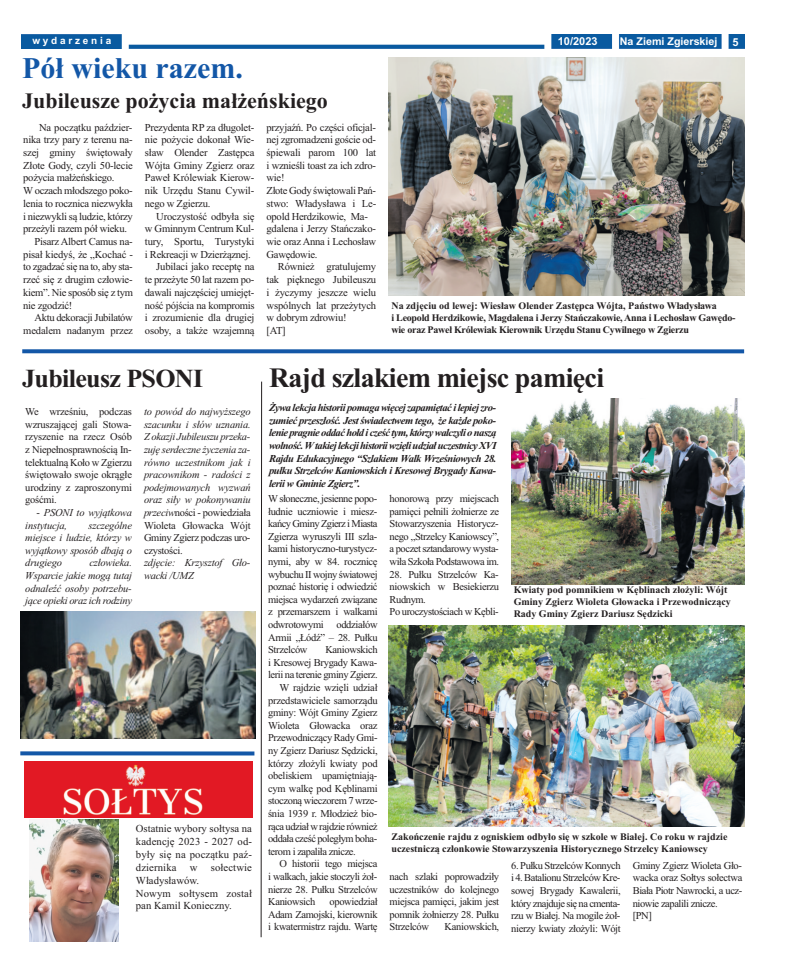
<style>
.page{position:relative;width:794px;height:978px;background:#fff}
.page>*{position:absolute;margin:0;border:0;box-sizing:border-box;transform-origin:0 0}
.t1{font:700 30px "Times New Roman";color:#1357a7}
.t2{font:700 28px "Times New Roman";letter-spacing:-.025em;color:#231f20}
.t3{font:700 26px "Times New Roman";letter-spacing:-.025em;color:#231f20}
.t4{font:700 22px "Times New Roman";color:#231f20}
.t5{font:700 11px "Arial";color:#fff}
.t6{font:10.7px/12.8px "Times New Roman";letter-spacing:.01em;color:#231f20}
.t7{font:700 10.7px "Arial";color:#fff}
.t8{font:10.6px/12.7px "Times New Roman";letter-spacing:-.025em;color:#231f20}
.t9{font:italic 700 10.6px/12.7px "Times New Roman";letter-spacing:-.04em;color:#231f20}
.t10{font:10.5px/12.6px "Times New Roman";letter-spacing:-.03em;color:#231f20;text-align:justify}
.t11{font:italic 10.5px/12.6px "Times New Roman";letter-spacing:-.015em;color:#231f20;text-align:justify}
.t12{font:700 10px/12px "Times New Roman";color:#231f20}
.t13{font:700 10px/12px "Times New Roman";letter-spacing:-.025em;color:#231f20}
.t14{font:700 10px "Arial";letter-spacing:.28em;color:#fff}
.s1{font-style:normal}
</style>
<div class="page">
<img style="left:21px;top:35px;width:723px;height:14px">
<svg style="left:22px;top:349px;width:722px;height:4px;background:#2664ae"></svg>
<img style="left:511px;top:398px;width:233px;height:186px">
<img style="left:388px;top:625px;width:356px;height:201px">
<img style="left:389px;top:57px;width:355px;height:239px">
<svg style="left:260px;top:381px;width:2px;height:557px"></svg>
<img style="left:29px;top:819px;width:89px;height:122px">
<img style="left:25px;top:762px;width:227px;height:55px">
<img style="left:21px;top:611px;width:234px;height:128px">
<svg style="left:20px;top:751px;width:234px;height:4px"></svg>
<p class="t14" style="left:32px;top:35px;width:80px">wydarzenia</p>
<p class="t5" style="left:558px;top:35px;width:41px">10/2023</p>
<p class="t7" style="left:620px;top:35px;width:99px">Na Ziemi Zgierskiej</p>
<p class="t5" style="left:732px;top:35px;width:8px">5</p>
<h1 class="t1" style="left:22px;top:50px;width:222px">Pół wieku razem.</h1>
<h3 class="t4" style="left:22px;top:88px;width:307px">Jubileusze pożycia małżeńskiego</h3>
<p class="t8" style="left:39px;top:120px;width:95px">Na początku paździer-</p>
<p class="t8" style="left:23px;top:133px;width:111px">nika trzy pary z terenu na-</p>
<p class="t8" style="left:23px;top:146px;width:111px">szej gminy świętowały</p>
<p class="t8" style="left:23px;top:159px;width:111px">Złote Gody, czyli 50-lecie</p>
<p class="t8" style="left:23px;top:171px;width:93px">pożycia małżeńskiego.</p>
<p class="t8" style="left:23px;top:184px;width:111px">W oczach młodszego poko-</p>
<p class="t8" style="left:23px;top:197px;width:111px">lenia to rocznica niezwykła</p>
<p class="t8" style="left:23px;top:210px;width:111px">i niezwykli są ludzie, którzy</p>
<p class="t8" style="left:23px;top:222px;width:105px">przeżyli razem pół wieku.</p>
<p class="t8" style="left:35px;top:235px;width:100px">Pisarz Albert Camus na-</p>
<p class="t8" style="left:23px;top:248px;width:111px">pisał kiedyś, że „Kochać -</p>
<p class="t8" style="left:23px;top:260px;width:111px">to zgadzać się na to, aby sta-</p>
<p class="t8" style="left:23px;top:273px;width:111px">rzeć się z drugim człowie-</p>
<p class="t8" style="left:23px;top:286px;width:111px">kiem”. Nie sposób się z tym</p>
<p class="t8" style="left:23px;top:299px;width:51px">nie zgodzić!</p>
<p class="t8" style="left:35px;top:311px;width:100px">Aktu dekoracji Jubilatów</p>
<p class="t8" style="left:23px;top:324px;width:111px">medalem nadanym przez</p>
<p class="t8" style="left:145px;top:120px;width:111px;text-align:justify">Prezydenta RP za długolet&shy;nie pożycie dokonał Wie&shy;sław Olender Zastępca Wójta Gminy Zgierz oraz Paweł Królewiak Kierow&shy;nik Urzędu Stanu Cywil&shy;nego w Zgierzu.</p>
<p class="t8" style="left:156px;top:210px;width:100px">Uroczystość odbyła się</p>
<p class="t8" style="left:145px;top:222px;width:111px">w Gminnym Centrum Kul-</p>
<p class="t8" style="left:145px;top:235px;width:111px">tury, Sportu, Turystyki</p>
<p class="t8" style="left:145px;top:248px;width:107px">i Rekreacji w Dzierżąznej.</p>
<p class="t8" style="left:156px;top:260px;width:100px">Jubilaci jako receptę na</p>
<p class="t8" style="left:145px;top:273px;width:111px">te przeżyte 50 lat razem po-</p>
<p class="t8" style="left:145px;top:286px;width:111px">dawali najczęściej umiejęt-</p>
<p class="t8" style="left:145px;top:299px;width:111px">ność pójścia na kompromis</p>
<p class="t8" style="left:145px;top:311px;width:111px">i zrozumienie dla drugiej</p>
<p class="t8" style="left:145px;top:324px;width:111px">osoby, a także wzajemną</p>
<p class="t8" style="left:266px;top:120px;width:111px">przyjaźń. Po części oficjal&shy;nej zgromadzeni goście od&shy;śpiewali parom 100 lat i wznieśli toast za ich zdro&shy;wie!<br>Złote Gody świętowali Pań&shy;stwo: Władysława i Le&shy;opold Herdzikowie, Ma&shy;gdalena i Jerzy Stańczako&shy;wie oraz Anna i Lechosław<br>Gawędowie.</p>
<p class="t8" style="left:266px;top:260px;width:111px;text-indent:11px">Również gratulujemy tak pięknego Jubileuszu i życzymy jeszcze wielu wspólnych lat przeżytych w dobrym zdrowiu!<br>[AT]</p>
<p class="t13" style="left:391px;top:299px;width:345px">Na zdjęciu od lewej: Wiesław Olender Zastępca Wójta, Państwo Władysława<br>i Leopold Herdzikowie, Magdalena i Jerzy Stańczakowie, Anna i Lechosław Gawędo&shy;wie oraz Paweł Królewiak Kierownik Urzędu Stanu Cywilnego w Zgierzu</p>
<h3 class="t3" style="left:22px;top:362px;width:182px">Jubileusz PSONI</h3>
<p class="t10" style="left:25px;top:405px;width:108px">We wrześniu, podczas wzruszającej gali Stowa&shy;rzyszenie na rzecz Osób z Niepełnosprawnością In&shy;telektualną Koło w Zgierzu świętowało swoje okrągłe urodziny z zaproszonymi gośćmi.</p>
<p class="t11" style="left:25px;top:506px;width:108px;text-indent:11px"><span class="s1">-</span> PSONI to wyjątkowa instytucja,</p>
<p class="t11" style="left:25px;top:519px;width:108px;text-indent:63px">szczególne miejsce i ludzie, którzy w wyjątkowy sposób dbają o drugiego</p>
<p class="t11" style="left:25px;top:557px;width:108px;text-indent:64px">człowieka.<br>Wsparcie jakie mogą tutaj odnaleźć osoby potrzebu&shy;jące opieki oraz ich rodziny</p>
<p class="t11" style="left:144px;top:405px;width:108px">to powód do najwyższego szacunku i słów uznania.<br>Z okazji Jubileuszu przeka&shy;zuję serdeczne życzenia za&shy;równo uczestnikom jak i pracownikom - radości z podejmowanych wyzwań oraz siły w pokonywaniu przeciw<span class="s1">ności - powiedziała Wioleta Głowacka Wójt Gminy Zgierz podczas uro&shy;czystości.</span></p>
<p class="t11" style="left:144px;top:557px;width:108px">zdjęcie: Krzysztof Gło&shy;wacki /UMZ</p>
<p class="t6" style="left:136px;top:822px;width:118px">Ostatnie wybory sołtysa na kadencję 2023 - 2027 od&shy;były się na początku paź&shy;dziernika w sołectwie<br>Władysławów.<br>Nowym sołtysem został pan Kamil Konieczny.</p>
<h2 class="t2" style="left:269px;top:361px;width:336px">Rajd szlakiem miejsc pamięci</h2>
<p class="t9" style="left:269px;top:401px;width:229px">Żywa lekcja historii pomaga więcej zapamiętać i lepiej zro&shy;zumieć przeszłość. Jest świadectwem tego, że każde poko&shy;lenie pragnie oddać hołd i cześć tym, którzy walczyli o naszą wolność.Wtakiej lekcji historii wzięli udział uczestnicy XVI Rajdu Edukacyjnego “Szlakiem Walk Wrześniowych 28. pułku Strzelców Kaniowskich i Kresowej Brygady Kawa&shy;lerii w Gminie Zgierz”.</p>
<p class="t10" style="left:268px;top:492px;width:111px">W słoneczne, jesienne popo&shy;łudnie uczniowie i miesz&shy;kańcy Gminy Zgierz i Miasta Zgierza wyruszyli III szla&shy;kami historyczno-turystycz&shy;nymi, aby w 84. rocznicę wybuchu II wojny światowej poznać historię i odwiedzić miejsca wydarzeń związane z przemarszem i walkami odwrotowymi oddziałów Armii „Łódź” – 28. Pułku Strzelców</p>
<p class="t10" style="left:325px;top:643px;width:54px">Kaniowskich</p>
<p class="t10" style="left:268px;top:656px;width:111px">i Kresowej Brygady Kawa-</p>
<p class="t10" style="left:268px;top:668px;width:111px">lerii na terenie gminy Zgierz.</p>
<p class="t10" style="left:279px;top:681px;width:100px">W rajdzie wzięli udział</p>
<p class="t10" style="left:268px;top:694px;width:111px">przedstawiciele samorządu</p>
<p class="t10" style="left:268px;top:706px;width:111px">gminy: Wójt Gminy Zgierz</p>
<p class="t10" style="left:268px;top:719px;width:111px">Wioleta Głowacka oraz</p>
<p class="t10" style="left:268px;top:731px;width:111px">Przewodniczący Rady Gmi-</p>
<p class="t10" style="left:268px;top:744px;width:111px">ny Zgierz Dariusz Sędzicki,</p>
<p class="t10" style="left:268px;top:757px;width:111px">którzy złożyli kwiaty pod</p>
<p class="t10" style="left:268px;top:769px;width:111px">obeliskiem upamiętniają-</p>
<p class="t10" style="left:268px;top:782px;width:111px">cym walkę pod Kęblinami</p>
<p class="t10" style="left:268px;top:794px;width:111px">stoczoną wieczorem 7 wrze-</p>
<p class="t10" style="left:268px;top:807px;width:111px">śnia 1939 r. Młodzież bio-</p>
<p class="t10" style="left:268px;top:820px;width:111px">rąca udział w rajdzie również</p>
<p class="t10" style="left:268px;top:832px;width:111px">oddała cześć poległym boha-</p>
<p class="t10" style="left:268px;top:845px;width:89px">terom i zapaliła znicze.</p>
<p class="t10" style="left:279px;top:857px;width:100px">O historii tego miejsca</p>
<p class="t10" style="left:268px;top:870px;width:111px">i walkach, jakie stoczyli żoł-</p>
<p class="t10" style="left:268px;top:883px;width:111px">nierze 28. Pułku Strzelców</p>
<p class="t10" style="left:268px;top:895px;width:49px">Kaniowsich</p>
<p class="t10" style="left:268px;top:895px;width:111px;text-indent:61px">opowiedział Adam Zamojski, kierownik i kwatermistrz rajdu. Wartę</p>
<p class="t10" style="left:390px;top:492px;width:111px">honorową przy miejscach pamięci pełnili żołnierze ze Stowarzyszenia Historycz&shy;nego „Strzelcy Kaniowscy”, a poczet sztandarowy wysta&shy;wiła Szkoła Podstawowa im.</p>
<p class="t10" style="left:390px;top:568px;width:111px;text-align:left">28. Pułku Strzelców Ka&shy;niowskich w Besiekierzu<br>Rudnym.<br>Po uroczystościach w Kębli-</p>
<p class="t12" style="left:513px;top:584px;width:219px">Kwiaty pod pomnikiem w Kęblinach złożyli: Wójt<br>Gminy Zgierz Wioleta Głowacka i Przewodniczący<br>Rady Gminy Zgierz Dariusz Sędzicki</p>
<p class="t12" style="left:391px;top:830px;width:337px">Zakończenie rajdu z ogniskiem odbyło się w szkole w Białej. Co roku w rajdzie uczestniczą członkowie Stowarzyszenia Historycznego Strzelcy Kaniowscy</p>
<p class="t10" style="left:390px;top:870px;width:111px">nach szlaki poprowadziły uczestników do kolejnego miejsca pamięci, jakim jest pomnik żołnierzy 28. Pułku Strzelców</p>
<p class="t10" style="left:444px;top:920px;width:56px">Kaniowskich,</p>
<p class="t10" style="left:511px;top:859px;width:111px">6. Pułku Strzelców Konnych i 4. Batalionu Strzelców Kre&shy;sowej Brygady Kawalerii, który znajduje się na cmenta&shy;rzu w Białej. Na mogile żoł&shy;nierzy kwiaty złożyli: Wójt</p>
<p class="t10" style="left:633px;top:859px;width:111px;text-align:left">Gminy Zgierz Wioleta Gło&shy;wacka oraz Sołtys sołectwa<br>Biała Piotr Nawrocki, a ucz&shy;niowie zapalili znicze.<br>[PN]</p>
</div>
